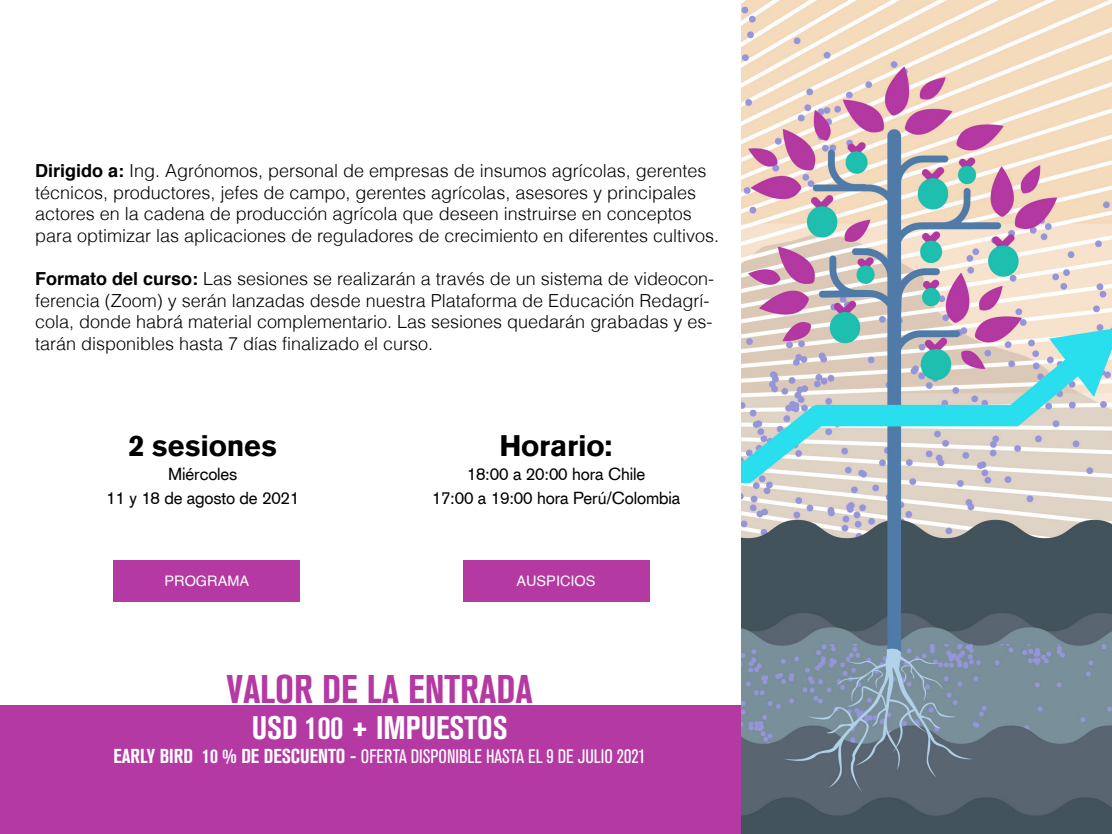
<style>
.page{position:relative;width:1112px;height:834px;background:#fff}
.page>*{position:absolute;margin:0;border:0;box-sizing:border-box;transform-origin:0 0}
.t1{font:700 condensed 39.65px "Akzidenz Grotesk BQ";color:#b439a3}
.t2{font:700 condensed 32.3px "Akzidenz Grotesk BQ";color:#fff}
.t3{font:900 29px "Akzidenz Grotesk CE";letter-spacing:-.01em;color:#000}
.t4{font:condensed 19.3px "Akzidenz Grotesk BQ";color:#fff}
.t5{font:300 18px/21.6px "Helvetica";color:#000}
.t6{font:17px "Akzidenz Grotesk CE";letter-spacing:-.01em;color:#000}
.t7{font:14.5px "Helvetica";color:#fff}
.s1{font-weight:700}
.s2{font-weight:700;font-size:20px}
</style>
<div class="page">
<div style="left:463px;top:560px;width:186px;height:42px;background:#b439a3"></div>
<div style="left:113px;top:560px;width:187px;height:42px;background:#b439a3"></div>
<div style="left:0;top:706px;width:741px;height:128px;background:#b439a3"></div>
<img style="left:741px;top:0;width:371px;height:834px">
<p class="t5" style="left:35px;top:160px;width:685px"><span class="s1">Dirigido a:</span> Ing. Agrónomos, personal de empresas de insumos agrícolas, gerentes técnicos, productores, jefes de campo, gerentes agrícolas, asesores y principales actores en la cadena de producción agrícola que deseen instruirse en conceptos para optimizar las aplicaciones de reguladores de crecimiento en diferentes cultivos.</p>
<p class="t5" style="left:35px;top:268px;width:680px"><span class="s1">Formato del curso:</span> Las sesiones se realizarán a través de un sistema de videocon&shy;ferencia (Zoom) y serán lanzadas desde nuestra Plataforma de Educación Redagrí&shy;cola, donde habrá material complementario. Las sesiones quedarán grabadas y es&shy;tarán disponibles hasta 7 días finalizado el curso.</p>
<p class="t3" style="left:128px;top:427px;width:150px">2 sesiones</p>
<p class="t6" style="left:168px;top:463px;width:71px">Miércoles</p>
<p class="t6" style="left:106px;top:487px;width:195px">11 y 18 de agosto de 2021</p>
<p class="t3" style="left:500px;top:427px;width:114px">Horario:</p>
<p class="t6" style="left:467px;top:463px;width:180px">18:00 a 20:00 hora Chile</p>
<p class="t6" style="left:432px;top:487px;width:250px">17:00 a 19:00 hora Perú/Colombia</p>
<p class="t7" style="left:165px;top:570px;width:86px">PROGRAMA</p>
<p class="t7" style="left:517px;top:570px;width:80px">AUSPICIOS</p>
<p class="t1" style="left:226px;top:666px;width:308px">VALOR DE LA ENTRADA</p>
<p class="t2" style="left:252px;top:709px;width:257px">USD 100 + IMPUESTOS</p>
<p class="t4" style="left:113px;top:745px;width:534px"><span class="s2">EARLY BIRD 10 % DE DESCUENTO -</span> OFERTA DISPONIBLE HASTA EL 9 DE JULIO 2021</p>
</div>
